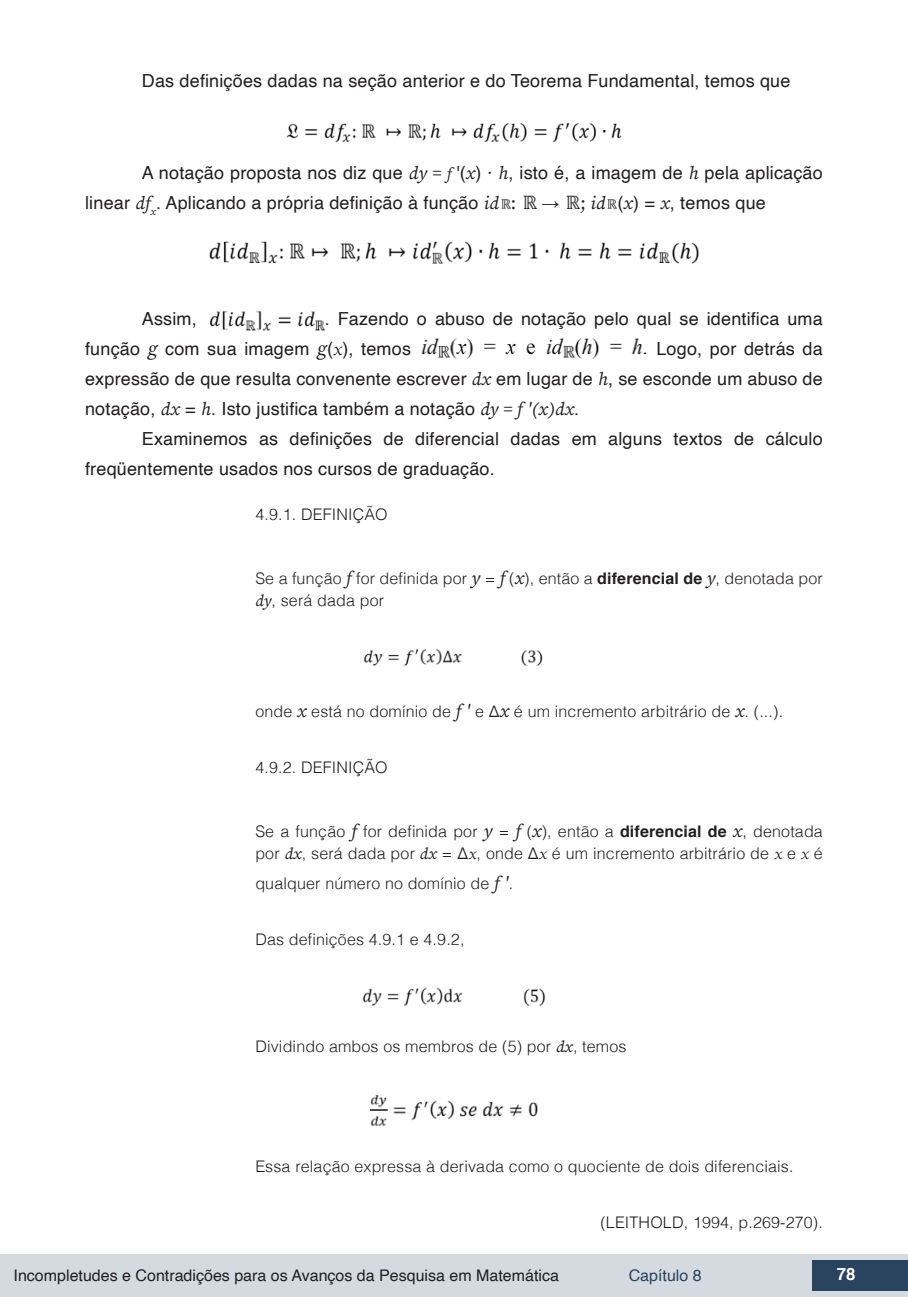
<style>
.page{position:relative;width:908px;height:1304px;background:#fff}
.page>*{position:absolute;margin:0;border:0;box-sizing:border-box;transform-origin:0 0}
.txt{font:18px/30px "Helvetica";letter-spacing:.01em;color:#231f20}
.t1{font:700 16.8px "Helvetica";color:#fff}
.citacoes{font:300 16px/22px "Helvetica";letter-spacing:.01em;color:#231f20}
.t2{font:16px "Helvetica";color:#231f20}
.t3{font:16px "Helvetica";color:#2a435e}
.s1{font-family:"Source Serif Variable";font-style:italic}
.s2{font-family:"Source Serif Variable";font-style:italic;font-size:16px}
.s3{font-family:"Source Serif Variable"}
.s4{font-family:"Arial"}
.s5{font-family:"Source Serif Variable";font-style:italic;font-size:20px}
.s6{font-family:"Apple Chancery"}
.s7{font-family:"Source Serif Variable";font-weight:400;font-style:italic;font-size:18px}
.s8{font-weight:700}
.s9{font-family:"Source Serif Variable";font-weight:400;font-style:italic}
.s10{font-family:"Apple Chancery";font-weight:400}
</style>
<div class="page">
<div style="left:0;top:1254px;width:906px;height:43px;background:#d4dadf"></div>
<div style="left:812px;top:1261px;width:95px;height:30px;background:#2a435e"></div>
<img style="left:286px;top:123px;width:336px;height:20px">
<svg style="left:501px;top:199px;width:9px;height:10px"></svg>
<img style="left:523px;top:195px;width:13px;height:14px">
<img style="left:566px;top:195px;width:14px;height:14px">
<svg style="left:607px;top:199px;width:10px;height:10px"></svg>
<img style="left:209px;top:241px;width:490px;height:23px">
<img style="left:209px;top:311px;width:115px;height:19px">
<img style="left:421px;top:338px;width:226px;height:21px">
<img style="left:363px;top:648px;width:180px;height:18px">
<img style="left:362px;top:987px;width:184px;height:19px">
<img style="left:369px;top:1095px;width:169px;height:32px">
<p class="txt" style="left:142px;top:66px;width:649px">Das definições dadas na seção anterior e do Teorema Fundamental, temos que</p>
<p class="txt" style="left:85px;top:158px;width:738px;text-indent:57px">A notação proposta nos diz que <span class="s1">dy =</span> <span class="s2">f</span> '(<span class="s1">x</span>) · <span class="s1">h</span>, isto é, a imagem de <span class="s1">h</span> pela aplicação linear <span class="s1">df</span><sub>x</sub>. Aplicando a própria definição à função <span class="s1">id</span> <span class="s3">:</span></p>
<p class="txt" style="left:541px;top:188px;width:226px"><span class="s4">→</span> <span class="s3">;</span> <span class="s1">id</span> (<span class="s1">x</span>) = <span class="s1">x</span>, temos que</p>
<p class="txt" style="left:85px;top:305px;width:738px;text-indent:239px">. Fazendo o abuso de notação pelo qual se identifica uma função <span class="s5">g</span> com sua imagem <span class="s5">g</span>(<span class="s6">x</span>), temos</p>
<p class="txt" style="left:142px;top:305px;width:56px">Assim,</p>
<p class="txt" style="left:85px;top:335px;width:739px;text-align:justify;text-indent:571px">Logo, por detrás da expressão de que resulta convenente escrever <span class="s1">dx</span> em lugar de <span class="s1">h</span>, se esconde um abuso de notação, <span class="s1">dx</span> = <span class="s1">h</span>. Isto justifica também a notação <span class="s1">dy = f '(x)dx</span>.</p>
<p class="txt" style="left:85px;top:425px;width:738px;text-indent:57px">Examinemos as definições de diferencial dadas em alguns textos de cálculo freqüentemente usados nos cursos de graduação.</p>
<p class="citacoes" style="left:255px;top:502px;width:134px">4.9.1. DEFINIÇÃO</p>
<p class="citacoes" style="left:255px;top:566px;width:568px">Se a função <span class="s7">f</span> for definida por <span class="s7">y</span> = <span class="s7">f</span> (<span class="s7">x</span>), então a <span class="s8">diferencial de</span> <span class="s7">y</span>, denotada por <span class="s9">dy</span>, será dada por</p>
<p class="citacoes" style="left:255px;top:699px;width:529px">onde <span class="s7">x</span> está no domínio de <span class="s7">f '</span> e Δ<span class="s7">x</span> é um incremento arbitrário de <span class="s7">x</span>. (...).</p>
<p class="citacoes" style="left:255px;top:755px;width:134px">4.9.2. DEFINIÇÃO</p>
<p class="citacoes" style="left:255px;top:819px;width:568px">Se a função <span class="s7">f</span> for definida por <span class="s7">y</span> = <span class="s7">f</span> (<span class="s7">x</span>), então a <span class="s8">diferencial de</span> <span class="s7">x</span>, denotada por <span class="s9">dx</span>, será dada por <span class="s9">dx</span> = Δ<span class="s10">x</span>, onde Δ<span class="s10">x</span> é um incremento arbitrário de <span class="s10">x</span> e <span class="s10">x</span> é</p>
<p class="citacoes" style="left:255px;top:871px;width:259px">qualquer número no domínio de <span class="s7">f '</span>.</p>
<p class="citacoes" style="left:255px;top:927px;width:210px">Das definições 4.9.1 e 4.9.2,</p>
<p class="citacoes" style="left:255px;top:1034px;width:372px">Dividindo ambos os membros de (5) por <span class="s9">dx</span>, temos</p>
<p class="citacoes" style="left:255px;top:1154px;width:539px">Essa relação expressa à derivada como o quociente de dois diferenciais.</p>
<p class="citacoes" style="left:600px;top:1210px;width:224px">(LEITHOLD, 1994, p.269-270).</p>
<p class="t2" style="left:14px;top:1263px;width:546px">Incompletudes e Contradições para os Avanços da Pesquisa em Matemática</p>
<p class="t3" style="left:628px;top:1263px;width:74px">Capítulo 8</p>
<p class="t1" style="left:836px;top:1261px;width:20px">78</p>
</div>
